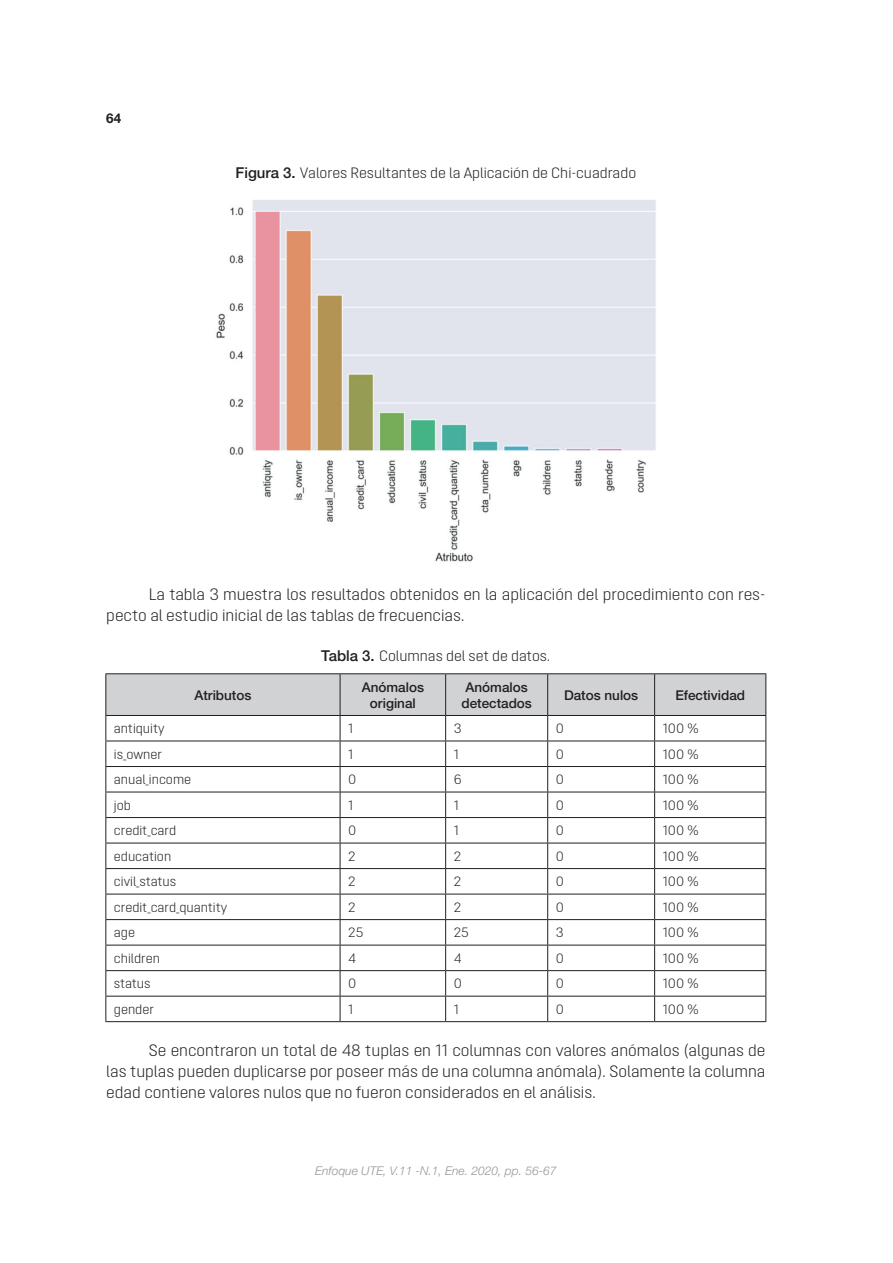
<style>
.page{position:relative;width:893px;height:1263px;background:#fff}
.page>*{position:absolute;margin:0;border:0;box-sizing:border-box;transform-origin:0 0}
.t1{font:300 16.5px/21px "Opinion Pro";color:#231f20}
.t2{font:300 15px "Opinion Pro";color:#231f20}
.t3{font:300 13.5px "Opinion Pro";color:#231f20}
.t4{font:500 13.5px/16.5px "Helvetica Neue";color:#231f20;text-align:center}
.t5{font:700 13.5px "Helvetica Neue";color:#231f20}
.t6{font:italic 300 12px "Helvetica Neue";color:#939598}
.s1{font-family:"Helvetica Neue";font-weight:500}
</style>
<div class="page">
<img style="left:216px;top:200px;width:440px;height:362px">
<hr style="left:105px;top:673px;width:235px;height:1px;background:#231f20">
<hr style="left:340px;top:673px;width:106px;height:1px;background:#231f20">
<hr style="left:446px;top:673px;width:102px;height:1px;background:#231f20">
<hr style="left:548px;top:673px;width:107px;height:1px;background:#231f20">
<hr style="left:655px;top:673px;width:111px;height:1px;background:#231f20">
<svg style="left:105px;top:674px;width:661px;height:347px"></svg>
<hr style="left:105px;top:1021px;width:235px;height:1px;background:#231f20">
<hr style="left:340px;top:1021px;width:106px;height:1px;background:#231f20">
<hr style="left:446px;top:1021px;width:102px;height:1px;background:#231f20">
<hr style="left:548px;top:1021px;width:107px;height:1px;background:#231f20">
<hr style="left:655px;top:1021px;width:111px;height:1px;background:#231f20">
<p class="t5" style="left:106px;top:109px;width:17px">64</p>
<p class="t2" style="left:235px;top:164px;width:402px"><span class="s1">Figura 3.</span> Valores Resultantes de la Aplicación de Chi-cuadrado</p>
<p class="t1" style="left:106px;top:584px;width:661px;text-indent:43px">La tabla 3 muestra los resultados obtenidos en la aplicación del procedimiento con res&shy;pecto al estudio inicial de las tablas de frecuencias.</p>
<p class="t2" style="left:321px;top:647px;width:231px"><span class="s1">Tabla 3.</span> Columnas del set de datos.</p>
<p class="t4" style="left:194px;top:687px;width:59px">Atributos</p>
<p class="t4" style="left:362px;top:678px;width:64px">Anómalos original</p>
<p class="t4" style="left:461px;top:678px;width:72px">Anómalos detectados</p>
<p class="t4" style="left:564px;top:687px;width:76px">Datos nulos</p>
<p class="t4" style="left:675px;top:687px;width:71px">Efectividad</p>
<p class="t3" style="left:114px;top:721px;width:52px">antiquity</p>
<p class="t3" style="left:348px;top:721px;width:7px">1</p>
<p class="t3" style="left:454px;top:721px;width:9px">3</p>
<p class="t3" style="left:556px;top:721px;width:10px">0</p>
<p class="t3" style="left:663px;top:721px;width:38px">100 %</p>
<p class="t3" style="left:114px;top:746px;width:50px">is_owner</p>
<p class="t3" style="left:348px;top:746px;width:7px">1</p>
<p class="t3" style="left:454px;top:746px;width:7px">1</p>
<p class="t3" style="left:556px;top:746px;width:10px">0</p>
<p class="t3" style="left:663px;top:746px;width:38px">100 %</p>
<p class="t3" style="left:114px;top:772px;width:79px">anual_income</p>
<p class="t3" style="left:348px;top:772px;width:10px">0</p>
<p class="t3" style="left:454px;top:772px;width:10px">6</p>
<p class="t3" style="left:556px;top:772px;width:10px">0</p>
<p class="t3" style="left:663px;top:772px;width:38px">100 %</p>
<p class="t3" style="left:114px;top:797px;width:19px">job</p>
<p class="t3" style="left:348px;top:797px;width:7px">1</p>
<p class="t3" style="left:454px;top:797px;width:7px">1</p>
<p class="t3" style="left:556px;top:797px;width:10px">0</p>
<p class="t3" style="left:663px;top:797px;width:38px">100 %</p>
<p class="t3" style="left:114px;top:823px;width:64px">credit_card</p>
<p class="t3" style="left:348px;top:823px;width:10px">0</p>
<p class="t3" style="left:454px;top:823px;width:7px">1</p>
<p class="t3" style="left:556px;top:823px;width:10px">0</p>
<p class="t3" style="left:663px;top:823px;width:38px">100 %</p>
<p class="t3" style="left:114px;top:848px;width:59px">education</p>
<p class="t3" style="left:348px;top:848px;width:9px">2</p>
<p class="t3" style="left:454px;top:848px;width:9px">2</p>
<p class="t3" style="left:556px;top:848px;width:10px">0</p>
<p class="t3" style="left:663px;top:848px;width:38px">100 %</p>
<p class="t3" style="left:114px;top:874px;width:64px">civil_status</p>
<p class="t3" style="left:348px;top:874px;width:9px">2</p>
<p class="t3" style="left:454px;top:874px;width:9px">2</p>
<p class="t3" style="left:556px;top:874px;width:10px">0</p>
<p class="t3" style="left:663px;top:874px;width:38px">100 %</p>
<p class="t3" style="left:114px;top:899px;width:115px">credit_card_quantity</p>
<p class="t3" style="left:348px;top:899px;width:9px">2</p>
<p class="t3" style="left:454px;top:899px;width:9px">2</p>
<p class="t3" style="left:556px;top:899px;width:10px">0</p>
<p class="t3" style="left:663px;top:899px;width:38px">100 %</p>
<p class="t3" style="left:114px;top:925px;width:23px">age</p>
<p class="t3" style="left:348px;top:925px;width:17px">25</p>
<p class="t3" style="left:454px;top:925px;width:17px">25</p>
<p class="t3" style="left:556px;top:925px;width:9px">3</p>
<p class="t3" style="left:663px;top:925px;width:38px">100 %</p>
<p class="t3" style="left:114px;top:950px;width:47px">children</p>
<p class="t3" style="left:348px;top:950px;width:9px">4</p>
<p class="t3" style="left:454px;top:950px;width:9px">4</p>
<p class="t3" style="left:556px;top:950px;width:10px">0</p>
<p class="t3" style="left:663px;top:950px;width:38px">100 %</p>
<p class="t3" style="left:114px;top:976px;width:38px">status</p>
<p class="t3" style="left:348px;top:976px;width:10px">0</p>
<p class="t3" style="left:454px;top:976px;width:10px">0</p>
<p class="t3" style="left:556px;top:976px;width:10px">0</p>
<p class="t3" style="left:663px;top:976px;width:38px">100 %</p>
<p class="t3" style="left:114px;top:1002px;width:42px">gender</p>
<p class="t3" style="left:348px;top:1002px;width:7px">1</p>
<p class="t3" style="left:454px;top:1002px;width:7px">1</p>
<p class="t3" style="left:556px;top:1002px;width:10px">0</p>
<p class="t3" style="left:663px;top:1002px;width:38px">100 %</p>
<p class="t1" style="left:106px;top:1039px;width:661px;text-align:justify;text-indent:43px">Se encontraron un total de 48 tuplas en 11 columnas con valores anómalos (algunas de las tuplas pueden duplicarse por poseer más de una columna anómala). Solamente la columna edad contiene valores nulos que no fueron considerados en el análisis.</p>
<p class="t6" style="left:315px;top:1163px;width:243px">Enfoque UTE, V.11 -N.1, Ene. 2020, pp. 56-67</p>
</div>
